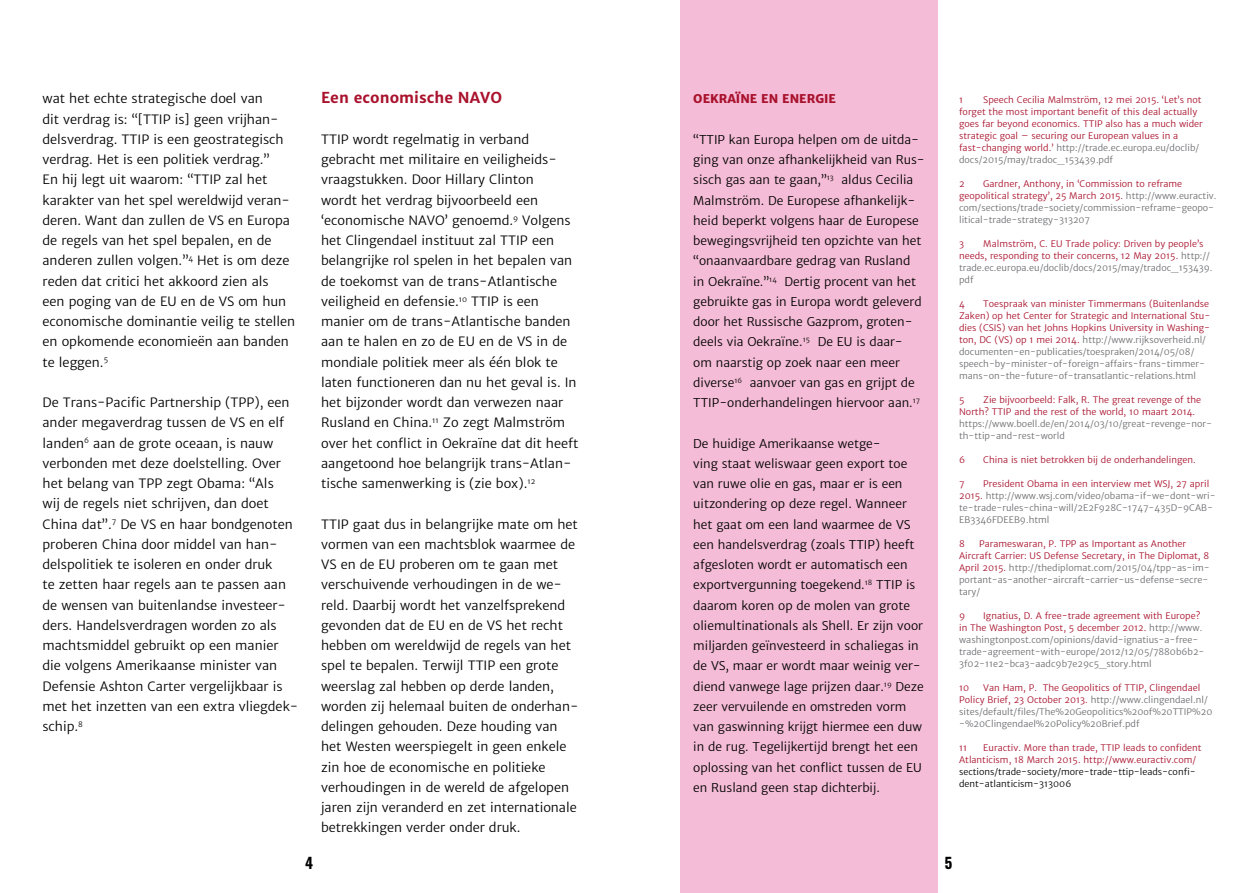
<style>
.page{position:relative;width:1259px;height:893px;background:#fff}
.page>*{position:absolute;margin:0;border:0;box-sizing:border-box;transform-origin:0 0}
.t1{font:700 15px "Merriweather Sans";color:#a9112c}
.t2{font:700 15px "Oswald";color:#000}
.t3{font:12.75px/20.2px "Merriweather Sans";color:#000}
.t4{font:12px/20.2px "Merriweather Sans";color:#000}
.t5{font:800 12px "Merriweather Sans";color:#a9112c}
.t6{font:9px/12px "Merriweather Sans";color:#6d6e71}
.t7{font:9px/12px "Merriweather Sans";color:#a9112c}
.t8{font:9px/12px "Merriweather Sans";color:#000}
.s1{color:#6d6e71}
.s2{color:#a9112c}
</style>
<div class="page">
<div style="left:680px;top:0;width:258px;height:893px;background:#f4bcd6"></div>
<p class="t3" style="left:43px;top:89px;width:254px">wat het echte strategische doel van<br>dit verdrag is: “[TTIP is] geen vrijhan&shy;delsverdrag. TTIP is een geostrategisch verdrag. Het is een politiek verdrag.”<br>En hij legt uit waarom: “TTIP zal het karakter van het spel wereldwijd veran&shy;deren. Want dan zullen de VS en Europa de regels van het spel bepalen, en de anderen zullen volgen.”<sup>4</sup> Het is om deze reden dat critici het akkoord zien als<br>een poging van de EU en de VS om hun economische dominantie veilig te stellen en opkomende economieën aan banden te leggen.<sup>5</sup></p>
<p class="t3" style="left:43px;top:392px;width:257px">De Trans-Pacific Partnership (TPP), een ander megaverdrag tussen de VS en elf landen<sup>6</sup> aan de grote oceaan, is nauw verbonden met deze doelstelling. Over het belang van TPP zegt Obama: “Als<br>wij de regels niet schrijven, dan doet China dat”.<sup>7</sup> De VS en haar bondgenoten proberen China door middel van han&shy;delspolitiek te isoleren en onder druk<br>te zetten haar regels aan te passen aan de wensen van buitenlandse investeer&shy;ders. Handelsverdragen worden zo als machtsmiddel gebruikt op een manier die volgens Amerikaanse minister van Defensie Ashton Carter vergelijkbaar is met het inzetten van een extra vliegdek&shy;schip.<sup>8</sup></p>
<p class="t1" style="left:321px;top:89px;width:182px">Een economische NAVO</p>
<p class="t3" style="left:321px;top:129px;width:259px">TTIP wordt regelmatig in verband gebracht met militaire en veiligheids&shy;vraagstukken. Door Hillary Clinton<br>wordt het verdrag bijvoorbeeld een ‘economische NAVO’ genoemd.<sup>9</sup> Volgens het Clingendael instituut zal TTIP een belangrijke rol spelen in het bepalen van de toekomst van de trans-Atlantische veiligheid en defensie.<sup>10</sup> TTIP is een manier om de trans-Atlantische banden aan te halen en zo de EU en de VS in de mondiale politiek meer als één blok te laten functioneren dan nu het geval is. In het bijzonder wordt dan verwezen naar Rusland en China.<sup>11</sup> Zo zegt Malmström over het conflict in Oekraïne dat dit heeft aangetoond hoe belangrijk trans-Atlan&shy;tische samenwerking is (zie box).<sup>12</sup></p>
<p class="t3" style="left:321px;top:514px;width:259px">TTIP gaat dus in belangrijke mate om het vormen van een machtsblok waarmee de VS en de EU proberen om te gaan met verschuivende verhoudingen in de we&shy;reld. Daarbij wordt het vanzelfsprekend gevonden dat de EU en de VS het recht hebben om wereldwijd de regels van het spel te bepalen. Terwijl TTIP een grote weerslag zal hebben op derde landen, worden zij helemaal buiten de onderhan&shy;delingen gehouden. Deze houding van het Westen weerspiegelt in geen enkele zin hoe de economische en politieke verhoudingen in de wereld de afgelopen jaren zijn veranderd en zet internationale betrekkingen verder onder druk.</p>
<p class="t5" style="left:693px;top:92px;width:144px">OEKRAÏNE EN ENERGIE</p>
<p class="t4" style="left:693px;top:129px;width:233px">“TTIP kan Europa helpen om de uitda&shy;ging van onze afhankelijkheid van Rus&shy;sisch gas aan te gaan,”<sup>13</sup> aldus Cecilia Malmström. De Europese afhankelijk&shy;heid beperkt volgens haar de Europese bewegingsvrijheid ten opzichte van het “onaanvaardbare gedrag van Rusland<br>in Oekraïne.”<sup>14</sup> Dertig procent van het gebruikte gas in Europa wordt geleverd door het Russische Gazprom, groten&shy;deels via Oekraïne.<sup>15</sup> De EU is daar-<br>om naarstig op zoek naar een meer diverse<sup>16</sup> aanvoer van gas en grijpt de TTIP-onderhandelingen hiervoor aan.<sup>17</sup></p>
<p class="t4" style="left:693px;top:433px;width:232px">De huidige Amerikaanse wetge-<br>ving staat weliswaar geen export toe van ruwe olie en gas, maar er is een uitzondering op deze regel. Wanneer het gaat om een land waarmee de VS een handelsverdrag (zoals TTIP) heeft afgesloten wordt er automatisch een exportvergunning toegekend.<sup>18</sup> TTIP is daarom koren op de molen van grote oliemultinationals als Shell. Er zijn voor miljarden geïnvesteerd in schaliegas in de VS, maar er wordt maar weinig ver&shy;diend vanwege lage prijzen daar.<sup>19</sup> Deze zeer vervuilende en omstreden vorm van gaswinning krijgt hiermee een duw in de rug. Tegelijkertijd brengt het een oplossing van het conflict tussen de EU en Rusland geen stap dichterbij.</p>
<p class="t7" style="left:959px;top:93px;width:245px;text-indent:24px">Speech Cecilia Malmström, 12 mei 2015. ‘Let’s not forget the most important benefit of this deal actually goes far beyond economics. TTIP also has a much wider strategic goal – securing our European values in a fast-changing world.’ <span class="s1">http://trade.ec.europa.eu/doclib/ docs/2015/may/tradoc_153439.pdf</span></p>
<p class="t7" style="left:959px;top:177px;width:7px">2</p>
<p class="t7" style="left:959px;top:93px;width:6px">1</p>
<p class="t6" style="left:959px;top:177px;width:259px;text-indent:24px"><span class="s2">Gardner, Anthony, in ‘Commission to reframe geopolitical strategy’, 25 March 2015.</span> http://www.euractiv. com/sections/trade-society/commission-reframe-geopo&shy;litical-trade-strategy-313207</p>
<p class="t7" style="left:959px;top:237px;width:6px">3</p>
<p class="t7" style="left:959px;top:237px;width:255px;text-indent:24px">Malmström, C. EU Trade policy: Driven by people’s needs, responding to their concerns, 12 May 2015. <span class="s1">http:// trade.ec.europa.eu/doclib/docs/2015/may/tradoc_153439. pdf</span></p>
<p class="t7" style="left:959px;top:297px;width:7px">4</p>
<p class="t6" style="left:959px;top:297px;width:253px;text-indent:24px"><span class="s2">Toespraak van minister Timmermans (Buitenlandse Zaken) op het Center for Strategic and International Stu&shy;dies (CSIS) van het Johns Hopkins University in Washing&shy;ton, DC (VS) op 1 mei 2014.</span> http://www.rijksoverheid.nl/ documenten-en-publicaties/toespraken/2014/05/08/ speech-by-minister-of-foreign-affairs-frans-timmer&shy;mans-on-the-future-of-transatlantic-relations.html</p>
<p class="t7" style="left:959px;top:393px;width:7px">5</p>
<p class="t7" style="left:959px;top:393px;width:243px;text-indent:24px">Zie bijvoorbeeld: Falk, R. The great revenge of the<br>North? TTIP and the rest of the world, 10 maart 2014.</p>
<p class="t6" style="left:959px;top:417px;width:254px">https://www.boell.de/en/2014/03/10/great-revenge-nor&shy;th-ttip-and-rest-world</p>
<p class="t7" style="left:959px;top:453px;width:8px">6</p>
<p class="t7" style="left:983px;top:453px;width:214px">China is niet betrokken bij de onderhandelingen.</p>
<p class="t7" style="left:959px;top:477px;width:7px">7</p>
<p class="t6" style="left:959px;top:477px;width:258px;text-indent:24px"><span class="s2">President Obama in een interview met WSJ, 27 april 2015.</span> http://www.wsj.com/video/obama-if-we-dont-wri&shy;te-trade-rules-china-will/2E2F928C-1747-435D-9CAB-EB3346FDEEB9.html</p>
<p class="t7" style="left:959px;top:537px;width:7px">8</p>
<p class="t6" style="left:959px;top:537px;width:252px;text-indent:20px"><span class="s2">Parameswaran, P. TPP as Important as Another Aircraft Carrier: US Defense Secretary, in The Diplomat, 8<br>April 2015.</span> http://thediplomat.com/2015/04/tpp-as-im&shy;portant-as-another-aircraft-carrier-us-defense-secre&shy;tary/</p>
<p class="t7" style="left:959px;top:609px;width:8px">9</p>
<p class="t6" style="left:959px;top:609px;width:247px;text-indent:24px"><span class="s2">Ignatius, D. A free-trade agreement with Europe? in The Washington Post, 5 december 2012.</span> http://www. washingtonpost.com/opinions/david-ignatius-a-free&shy;trade-agreement-with-europe/2012/12/05/7880b6b2- 3f02-11e2-bca3-aadc9b7e29c5_story.html</p>
<p class="t7" style="left:959px;top:681px;width:12px">10</p>
<p class="t6" style="left:959px;top:681px;width:255px;text-indent:24px"><span class="s2">Van Ham, P. The Geopolitics of TTIP, Clingendael Policy Brief, 23 October 2013.</span> http://www.clingendael.nl/ sites/default/files/The%20Geopolitics%20of%20TTIP%20 -%20Clingendael%20Policy%20Brief.pdf</p>
<p class="t7" style="left:959px;top:741px;width:10px">11</p>
<p class="t7" style="left:959px;top:741px;width:244px;text-indent:24px">Euractiv. More than trade, TTIP leads to confident<br>Atlanticism, 18 March 2015. http://www.euractiv.com/</p>
<p class="t8" style="left:959px;top:765px;width:238px">sections/trade-society/more-trade-ttip-leads-confi&shy;dent-atlanticism-313006</p>
<p class="t2" style="left:305px;top:852px;width:10px">4</p>
<p class="t2" style="left:944px;top:852px;width:9px">5</p>
</div>
